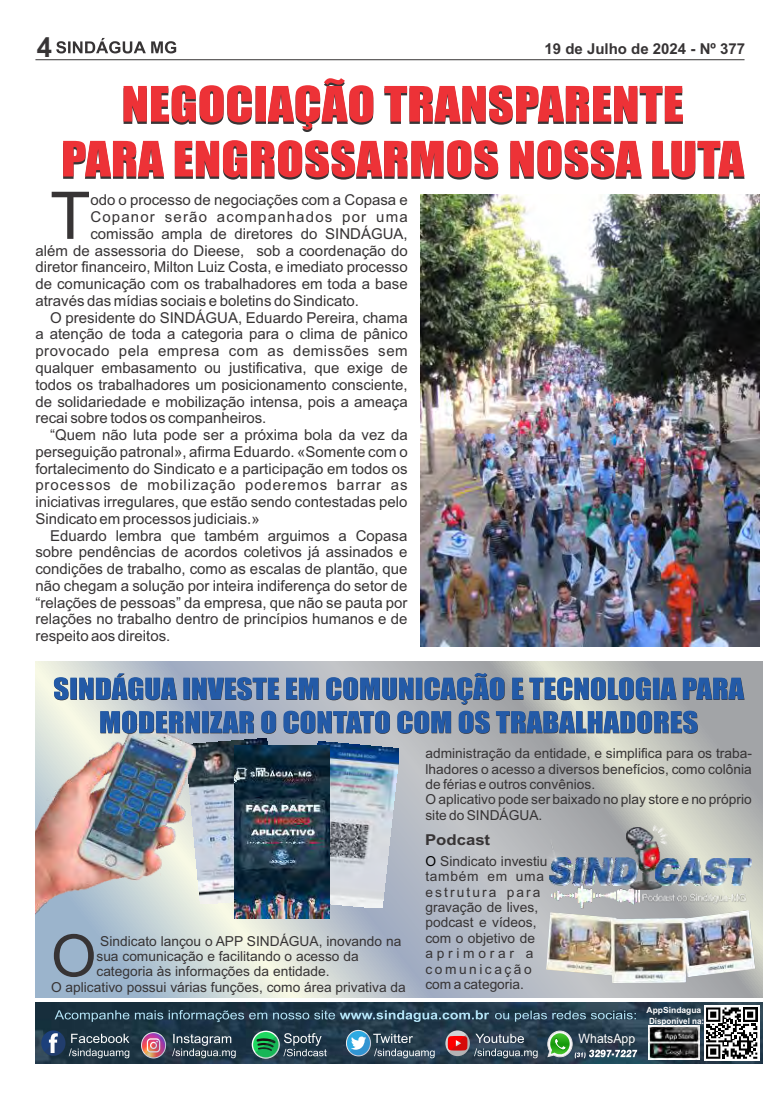
<style>
.page{position:relative;width:780px;height:1099px;background:#fff}
.page>*{position:absolute;margin:0;border:0;box-sizing:border-box;transform-origin:0 0}
.t1{font:65.75px "Arial";color:#373435}
.t2{font:58.38px "Arial";color:#373435}
.t3{font:700 27.5px "Arial";color:#373435}
.t4{font:15px "Arial";color:#373435}
.t5{font:15px "Arial";letter-spacing:.06em;color:#373435}
.t6{font:15px "Arial";letter-spacing:.035em;color:#373435}
.t7{font:15px "Arial";letter-spacing:.08em;color:#373435}
.t8{font:700 15px "Arial";color:#373435}
.t9{font:700 15px "Arial";color:#373435;scale:1.12 1}
.t10{font:13.75px/15.4px "Arial";color:#373435}
.t11{font:12.88px "Arial";color:#fefefe;scale:.95 1}
.t12{font:700 8.62px "Arial";color:#fefefe;scale:.94 1}
.t13{font:700 8.5px "Arial";color:#fefefe}
.s1{color:#000}
</style>
<div class="page">
<hr style="left:35px;top:59px;width:709px;height:1px;background:#373435">
<svg style="left:56px;top:38px;width:120px;height:15px"></svg>
<img style="left:35px;top:1002px;width:727px;height:61px">
<svg style="left:55px;top:1010px;width:434px;height:12px;background:#415e6f"></svg>
<svg style="left:495px;top:1010px;width:141px;height:11px;background:#435f70"></svg>
<svg style="left:41px;top:1030px;width:88px;height:28px;background:#425668"></svg>
<svg style="left:445px;top:1030px;width:25px;height:26px"></svg>
<svg style="left:447px;top:1033px;width:90px;height:25px;background:#695c68"></svg>
<svg style="left:345px;top:1029px;width:89px;height:29px;background:#4c6a7d"></svg>
<svg style="left:141px;top:1031px;width:95px;height:28px;background:#5d5c6c"></svg>
<svg style="left:547px;top:1030px;width:90px;height:28px;background:#4c6b65"></svg>
<svg style="left:704px;top:1005px;width:55px;height:55px"></svg>
<svg style="left:706px;top:1007px;width:51px;height:51px"></svg>
<img style="left:648px;top:1025px;width:51px;height:34px">
<svg style="left:251px;top:1029px;width:76px;height:29px;background:#3d6c63"></svg>
<img style="left:421px;top:194px;width:338px;height:452px">
<svg style="left:63px;top:78px;width:620px;height:99px"></svg>
<svg style="left:590px;top:140px;width:154px;height:39px"></svg>
<svg style="left:35px;top:661px;width:727px;height:336px;background:#bac0c3"></svg>
<img style="left:546px;top:910px;width:209px;height:73px">
<img style="left:551px;top:885px;width:88px;height:34px">
<img style="left:626px;top:827px;width:35px;height:62px">
<img style="left:550px;top:857px;width:88px;height:28px">
<img style="left:655px;top:858px;width:96px;height:27px">
<img style="left:641px;top:892px;width:106px;height:13px">
<img style="left:542px;top:839px;width:29px;height:38px">
<img style="left:707px;top:858px;width:29px;height:39px">
<img style="left:649px;top:822px;width:20px;height:26px">
<img style="left:651px;top:823px;width:16px;height:23px">
<svg style="left:653px;top:826px;width:12px;height:18px"></svg>
<img style="left:301px;top:741px;width:98px;height:167px">
<img style="left:195px;top:738px;width:86px;height:166px">
<img style="left:234px;top:745px;width:95px;height:173px">
<img style="left:35px;top:724px;width:160px;height:191px">
<svg style="left:54px;top:673px;width:690px;height:60px;background:#7790b0"></svg>
<svg style="left:283px;top:710px;width:414px;height:23px;background:#5075a7"></svg>
<h3 class="t3" style="left:37px;top:37px;width:17px">4</h3>
<p class="t8" style="left:544px;top:43px;width:202px">19 de Julho de 2024 - Nº 377</p>
<h1 class="t1" style="left:50px;top:191px;width:42px">T</h1>
<p class="t4" style="left:90px;top:194px;width:319px">odo o processo de negociações com a Copasa e</p>
<p class="t7" style="left:90px;top:211px;width:319px">Copanor serão acompanhados por uma</p>
<p class="t4" style="left:90px;top:228px;width:319px">comissão ampla de diretores do SINDÁGUA,</p>
<p class="t4" style="left:35px;top:245px;width:374px">além de assessoria do Dieese, sob a coordenação do</p>
<p class="t4" style="left:35px;top:261px;width:374px">diretor financeiro, Milton Luiz Costa, e imediato processo</p>
<p class="t4" style="left:35px;top:278px;width:374px">de comunicação com os trabalhadores em toda a base</p>
<p class="t4" style="left:35px;top:295px;width:325px">através das mídias sociais e boletins do Sindicato.</p>
<p class="t4" style="left:50px;top:312px;width:359px">O presidente do SINDÁGUA, Eduardo Pereira, chama</p>
<p class="t4" style="left:35px;top:328px;width:374px">a atenção de toda a categoria para o clima de pânico</p>
<p class="t6" style="left:35px;top:345px;width:374px">provocado pela empresa com as demissões sem</p>
<p class="t4" style="left:35px;top:362px;width:374px">qualquer embasamento ou justificativa, que exige de</p>
<p class="t4" style="left:35px;top:379px;width:374px">todos os trabalhadores um posicionamento consciente,</p>
<p class="t4" style="left:35px;top:395px;width:374px">de solidariedade e mobilização intensa, pois a ameaça</p>
<p class="t4" style="left:35px;top:412px;width:232px">recai sobre todos os companheiros.</p>
<p class="t4" style="left:50px;top:429px;width:359px">“Quem não luta pode ser a próxima bola da vez da</p>
<p class="t4" style="left:35px;top:446px;width:374px">perseguição patronal», afirma Eduardo. «Somente com o</p>
<p class="t4" style="left:35px;top:462px;width:374px">fortalecimento do Sindicato e a participação em todos os</p>
<p class="t5" style="left:35px;top:479px;width:374px">processos de mobilização poderemos barrar as</p>
<p class="t4" style="left:35px;top:496px;width:374px">iniciativas irregulares, que estão sendo contestadas pelo</p>
<p class="t4" style="left:35px;top:513px;width:226px">Sindicato em processos judiciais.»</p>
<p class="t4" style="left:50px;top:529px;width:359px">Eduardo lembra que também arguimos a Copasa</p>
<p class="t4" style="left:35px;top:546px;width:374px">sobre pendências de acordos coletivos já assinados e</p>
<p class="t4" style="left:35px;top:563px;width:374px">condições de trabalho, como as escalas de plantão, que</p>
<p class="t4" style="left:35px;top:580px;width:374px">não chegam a solução por inteira indiferença do setor de</p>
<p class="t4" style="left:35px;top:596px;width:374px">“relações de pessoas” da empresa, que não se pauta por</p>
<p class="t4" style="left:35px;top:613px;width:374px">relações no trabalho dentro de princípios humanos e de</p>
<p class="t4" style="left:35px;top:630px;width:137px">respeito aos direitos.</p>
<p class="t10" style="left:100px;top:934px;width:302px">Sindicato lançou o APP SINDÁGUA, inovando na</p>
<h2 class="t2" style="left:51px;top:933px;width:47px">O</h2>
<p class="t10" style="left:96px;top:949px;width:264px">sua comunicação e facilitando o acesso da</p>
<p class="t10" style="left:96px;top:965px;width:235px">categoria às informações da entidade.</p>
<p class="t10" style="left:51px;top:980px;width:356px">O aplicativo possui várias funções, como área privativa da</p>
<p class="t10" style="left:425px;top:747px;width:328px">administração da entidade, e simplifica para os traba&shy;lhadores o acesso a diversos benefícios, como colônia de férias e outros convênios.<br>O aplicativo pode ser baixado no play store e no próprio site do SINDÁGUA.</p>
<p class="t10" style="left:425px;top:854px;width:124px"><span class="s1">O</span> Sindicato investiu também em uma estrutura para gravação de lives, podcast e vídeos, com o objetivo de aprimorar a comunicação com a categoria.</p>
<p class="t9" style="left:425px;top:834px;width:60px">Podcast</p>
<p class="t11" style="left:578px;top:1033px;width:61px">WhatsApp</p>
<p class="t13" style="left:646px;top:1007px;width:56px">AppSindagua</p>
<p class="t12" style="left:649px;top:1017px;width:60px">Disponível na:</p>
</div>
